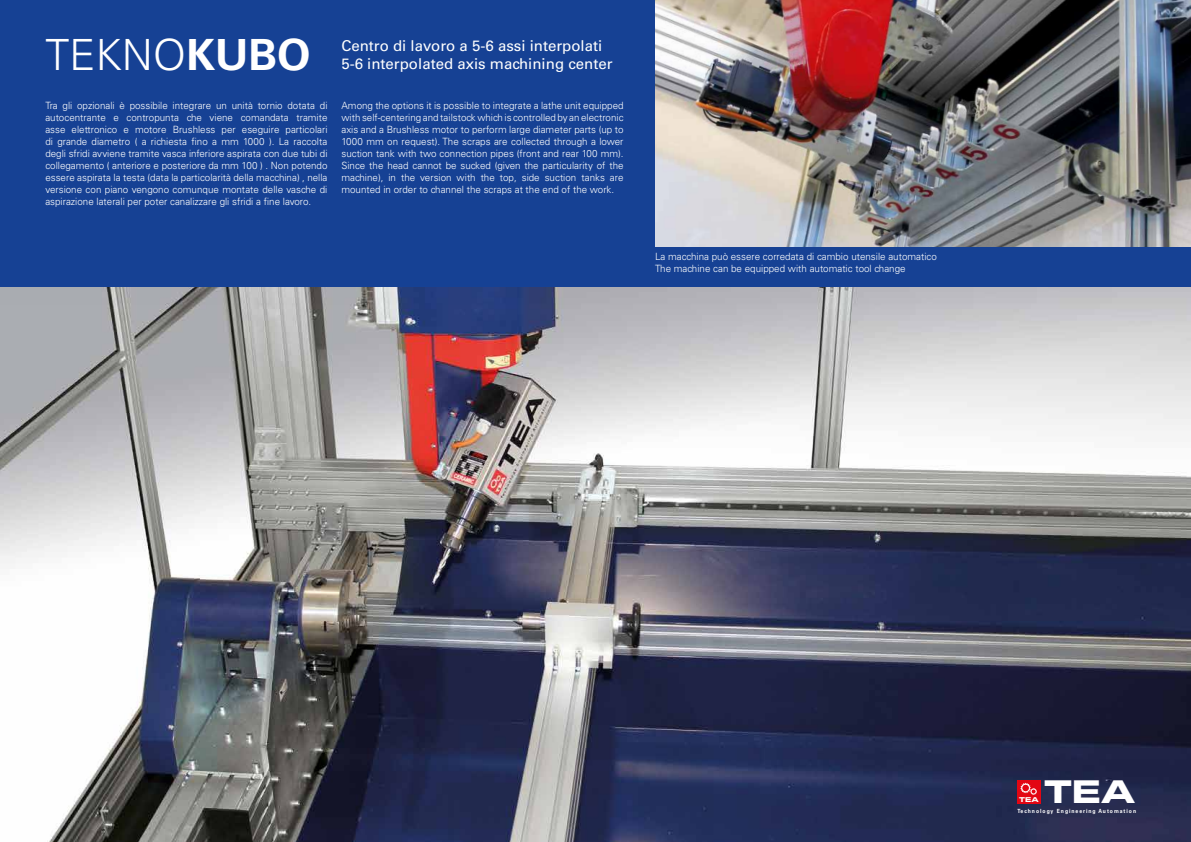
<style>
.page{position:relative;width:1191px;height:842px;background:#fff}
.page>*{position:absolute;margin:0;border:0;box-sizing:border-box;transform-origin:0 0}
.t1{font:300 43px "Univers";color:#fff}
.t2{font:31.3px "Eurostile Bold Extended Two";color:#fff}
.t3{font:15px/18px "Univers";color:#fff}
.t4{font:300 10px/12px "Univers";color:#fff;text-align:justify}
.t5{font:6.7px "Eurostile Bold Extended Two";color:#fff}
.t6{font:700 5.7px "Univers";letter-spacing:.19em;color:#fff;scale:.9 1}
.s1{font-weight:700}
</style>
<div class="page">
<div style="left:0;top:0;width:1191px;height:305px;background:#164194"></div>
<img style="left:0;top:288px;width:1191px;height:554px">
<img style="left:655px;top:0;width:536px;height:247px">
<div style="left:1017px;top:781px;width:23px;height:23px;background:#e30613"></div>
<svg style="left:1020px;top:783px;width:17px;height:12px"></svg>
<h1 class="t1" style="left:45px;top:28px;width:267px">TEKNO<span class="s1">KUBO</span></h1>
<h3 class="t3" style="left:341px;top:37px;width:272px">Centro di lavoro a 5-6 assi interpolati<br>5-6 interpolated axis machining center</h3>
<p class="t4" style="left:45px;top:99px;width:284px">Tra gli opzionali è possibile integrare un unità tornio dotata di autocentrante e contropunta che viene comandata tramite asse elettronico e motore Brushless per eseguire particolari di grande diametro ( a richiesta fino a mm 1000 ). La raccolta degli sfridi avviene tramite vasca inferiore aspirata con due tubi di collegamento ( anteriore e posteriore da mm 100 ) . Non potendo essere aspirata la testa (data la particolarità della macchina) , nella versione con piano vengono comunque montate delle vasche di aspirazione laterali per poter canalizzare gli sfridi a fine lavoro.</p>
<p class="t4" style="left:341px;top:99px;width:284px">Among the options it is possible to integrate a lathe unit equipped with self-centering and tailstock which is controlled by an electronic axis and a Brushless motor to perform large diameter parts (up to 1000 mm on request). The scraps are collected through a lower suction tank with two connection pipes (front and rear 100 mm).<br>Since the head cannot be sucked (given the particularity of the machine), in the version with the top, side suction tanks are mounted in order to channel the scraps at the end of the work.</p>
<p class="t4" style="left:655px;top:251px;width:283px">La macchina può essere corredata di cambio utensile automatico<br>The machine can be equipped with automatic tool change</p>
<h2 class="t2" style="left:1044px;top:770px;width:93px">TEA</h2>
<p class="t5" style="left:1019px;top:794px;width:21px">TEA</p>
<p class="t6" style="left:1017px;top:808px;width:134px">Technology Engineering Automation</p>
</div>
